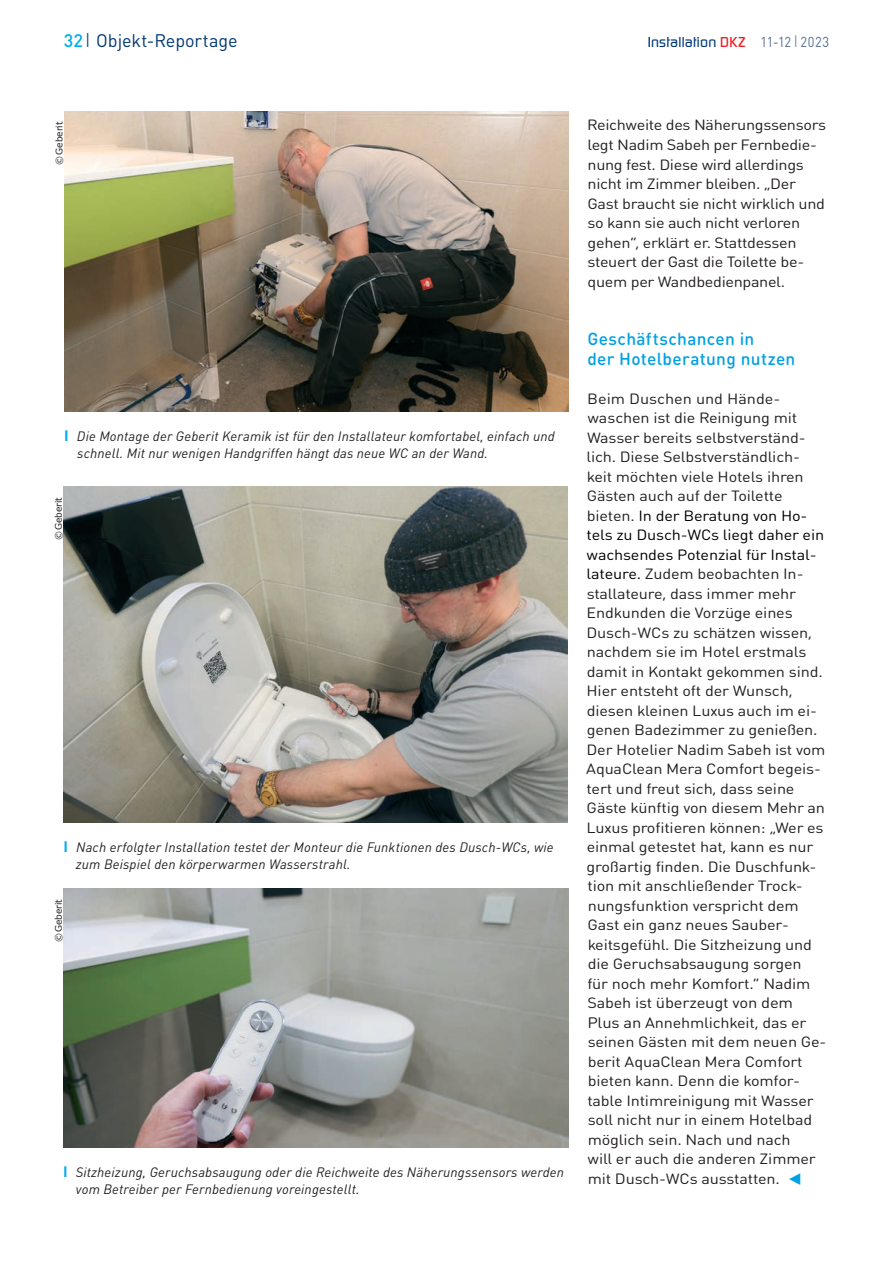
<style>
.page{position:relative;width:893px;height:1263px;background:#fff}
.page>*{position:absolute;margin:0;border:0;box-sizing:border-box;transform-origin:0 0}
.t1{font:18px "DINOT";letter-spacing:-.005em;color:#013874}
.t2{font:500 17.25px/19.5px "DIN Round OT";letter-spacing:.02em;color:#00a1e3}
.t3{font:15px "DIN Round OT";letter-spacing:-.01em;color:#231f20;scale:1.1 1}
.t4{font:14.7px/19.5px "DIN Round OT";letter-spacing:-.01em;color:#231f20;scale:1.1 1}
.t5{font:500 14.25px "Continuum";letter-spacing:.015em;color:#013874}
.t6{font:italic 13.5px/16.8px "DINOT";letter-spacing:.01em;color:#231f20}
.t7{font:9px "Verdana";color:#231f20}
.s1{font-weight:500;color:#00aeef}
.s2{font-weight:300;font-size:19.5px}
.s3{color:#ee1d23}
.s4{font-family:"DINOT";font-weight:400;color:#566c90}
.s5{font-family:"DINOT";font-weight:300;font-size:16.5px;color:#566c90}
.s6{font-weight:700;font-style:normal;font-size:15px;color:#00aeef}
.s7{color:#000}
.s8{font-size:14.7px}
.s9{font-size:15px}
.s10{color:#00a1e3}
</style>
<div class="page">
<img style="left:64px;top:487px;width:503px;height:336px">
<img style="left:64px;top:111px;width:504px;height:301px">
<img style="left:64px;top:889px;width:504px;height:259px">
<p class="t1" style="left:64px;top:27px;width:175px"><span class="s1">32</span><span class="s2">I</span> Objekt-Reportage</p>
<p class="t5" style="left:648px;top:33px;width:183px">Installation <span class="s3">DKZ</span> <span class="s4">11-12</span> <span class="s5">I</span> <span class="s4">2023</span></p>
<p class="t7" style="left:54px;top:165px;width:45px;rotate:-90deg">©Geberit</p>
<p class="t6" style="left:77px;top:427px;width:479px;text-indent:-13px"><span class="s6">I</span> Die Montage der Geberit Keramik ist für den Installateur komfortabel, einfach und schnell. Mit nur wenigen Handgriffen hängt das neue WC an der Wand.</p>
<p class="t7" style="left:53px;top:540px;width:45px;rotate:-90deg">©Geberit</p>
<p class="t6" style="left:76px;top:838px;width:479px;text-indent:-12px"><span class="s6">I</span> Nach erfolgter Installation testet der Monteur die Funktionen des Dusch-WCs, wie zum Beispiel den körperwarmen Wasserstrahl.</p>
<p class="t7" style="left:53px;top:942px;width:45px;rotate:-90deg">©Geberit</p>
<p class="t6" style="left:76px;top:1163px;width:490px;text-indent:-13px"><span class="s6">I</span> Sitzheizung, Geruchsabsaugung oder die Reichweite des Näherungssensors werden vom Betreiber per Fernbedienung voreingestellt.</p>
<p class="t4" style="left:587px;top:115px;width:219px">Reichweite des Näherungssensors legt Nadim Sabeh per Fernbedie&shy;nung fest. Diese wird allerdings nicht im Zimmer bleiben. „Der<br>Gast braucht sie nicht wirklich und so kann sie auch nicht verloren gehen“, erklärt er. Stattdessen steuert der Gast die Toilette be&shy;quem per Wandbedienpanel.</p>
<p class="t2" style="left:587px;top:329px;width:210px">Geschäftschancen in<br>der Hotelberatung nutzen</p>
<p class="t4" style="left:586px;top:388px;width:219px">Beim Duschen und Hände&shy;waschen ist die Reinigung mit<br>Wasser bereits selbstverständ&shy;lich. Diese Selbstverständlich&shy;keit möchten viele Hotels ihren<br>Gästen auch auf der Toilette bieten. <span class="s7">In der Beratung von Ho&shy;tels zu Dusch-WCs liegt daher ein wachsendes Potenzial für Instal&shy;lateure.</span> Zudem beobachten In&shy;stallateure, dass immer mehr<br>Endkunden die Vorzüge eines<br>Dusch-WCs zu schätzen wissen, nachdem sie im Hotel erstmals damit in Kontakt gekommen sind.<br>Hier entsteht oft der Wunsch, diesen kleinen Luxus auch im ei&shy;genen Badezimmer zu genießen.<br>Der Hotelier Nadim Sabeh ist vom<br>AquaClean Mera Comfort begeis&shy;tert und freut sich, dass seine<br>Gäste künftig von diesem Mehr an<br>Luxus profitieren können: „Wer es einmal getestet hat, kann es nur großartig finden. Die Duschfunk&shy;tion mit anschließender Trock&shy;nungsfunktion verspricht dem<br>Gast ein ganz neues Sauber&shy;keitsgefühl. Die Sitzheizung und die Geruchsabsaugung sorgen<br>für noch mehr Komfort.“ Nadim</p>
<p class="t3" style="left:587px;top:993px;width:188px"><span class="s8">Sabeh ist</span> überzeugt von dem</p>
<p class="t4" style="left:587px;top:1012px;width:219px"><span class="s9">Plus an</span> Annehmlichkeit, das er seinen Gästen mit dem neuen Ge&shy;berit AquaClean Mera Comfort bieten kann. Denn die komfor&shy;table Intimreinigung mit Wasser soll nicht nur in einem Hotelbad möglich sein. Nach und nach<br>will er auch die anderen Zimmer mit Dusch-WCs ausstatten. <span class="s10">▼</span></p>
</div>
